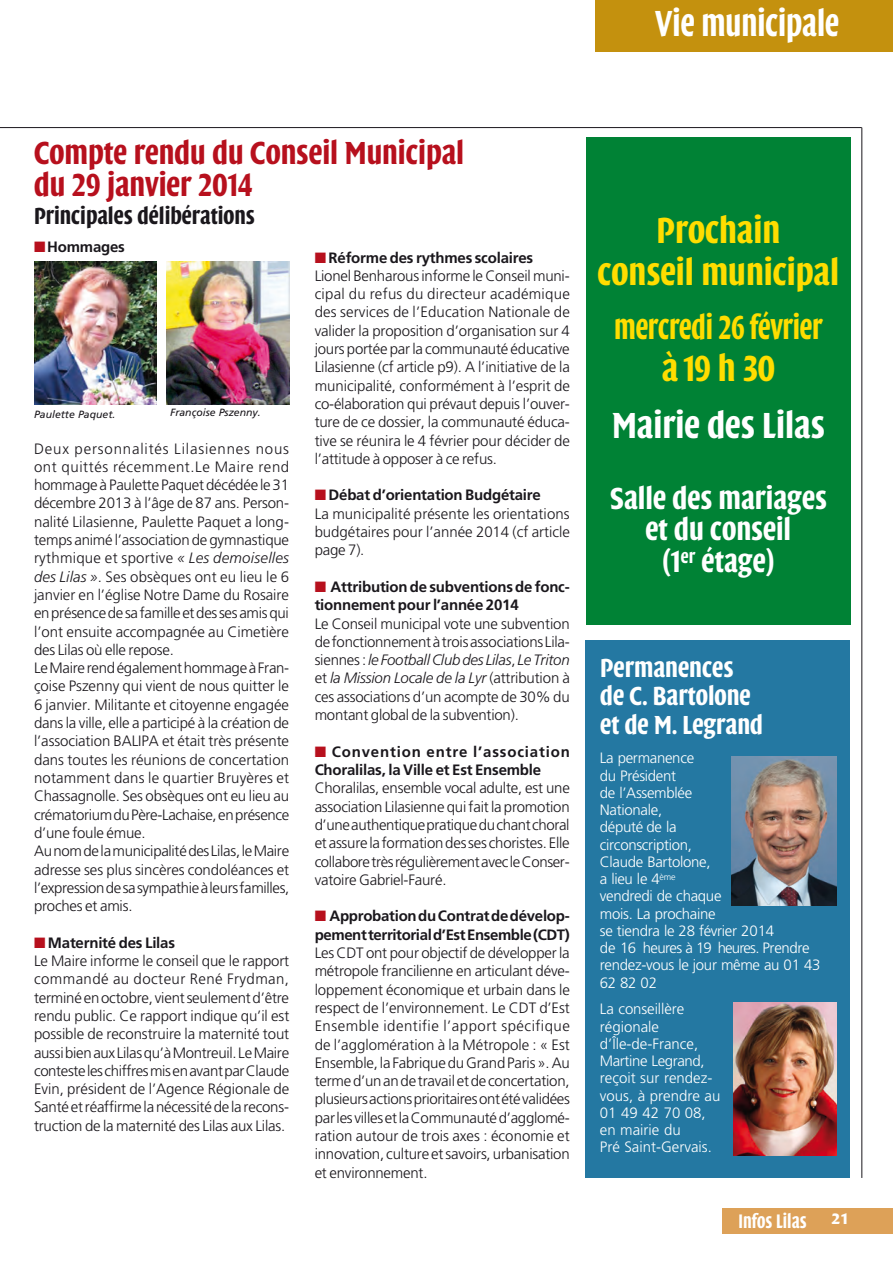
<style>
.page{position:relative;width:893px;height:1263px;background:#fff}
.page>*{position:absolute;margin:0;border:0;box-sizing:border-box;transform-origin:0 0}
.Fil_titre{font:600 37.5px/42px "Quadraat Sans Dis";color:#fd0;text-align:center}
.Fil_titre-2{font:600 37.5px "Quadraat Sans Dis";color:#fff}
.Fil_titre-3{font:600 37.5px "Quadraat Sans Dis";color:#fff;scale:.9 1}
.Fil_titre-4{font:600 34.5px "Quadraat Sans Dis";letter-spacing:-.01em;color:#fd0;scale:.88 1}
.Fil_titre-5{font:600 33px/31.5px "Quadraat Sans Dis";color:#b7101d}
.Fil_titre-6{font:600 31.5px "Quadraat Sans Dis";color:#fff}
.Fil_titre-7{font:600 27px/28.5px "Quadraat Sans Dis";color:#fff}
.Fil_titre-8{font:600 24px "Quadraat Sans Dis";color:#1a171c}
.t1{font:700 22.5px "Quadraat Sans Con";color:#fff}
.t2{font:600 20.25px "Quadraat Sans Dis";letter-spacing:.005em;color:#fff;scale:.9 1}
.Texte{font:300 15px/18.3px "Frutiger";letter-spacing:-.015em;color:#1a171c;text-align:justify}
.Texte-2{font:700 15px/18.3px "Frutiger";letter-spacing:-.015em;color:#1a171c}
.Texte_courant{font:300 15px/17.2px "Frutiger";letter-spacing:-.02em;color:#fff}
.Texte_courant-2{font:300 15px/17.2px "Frutiger";color:#fff}
.t3{font:italic 10.5px "Frutiger";color:#1a171c}
.s1{color:#b7101d}
.s2{font-style:italic}
</style>
<div class="page">
<div style="left:723px;top:1208px;width:170px;height:25px;background:#dda158"></div>
<hr style="left:0;top:127px;width:862px;height:1px;background:#1a171c">
<div style="left:595px;top:0;width:298px;height:52px;background:#c4910e"></div>
<hr style="left:862px;top:128px;width:1px;height:1050px;background:#1a171c">
<div style="left:585px;top:640px;width:265px;height:538px;background:#2478a2"></div>
<img style="left:733px;top:1003px;width:104px;height:152px">
<img style="left:732px;top:757px;width:105px;height:148px">
<div style="left:586px;top:137px;width:264px;height:488px;background:#008235"></div>
<img style="left:167px;top:262px;width:122px;height:142px">
<img style="left:34px;top:262px;width:122px;height:142px">
<p class="Fil_titre-3" style="left:655px;top:3px;width:206px">Vie municipale</p>
<p class="Fil_titre-5" style="left:34px;top:137px;width:432px">Compte rendu du Conseil Municipal du 29 janvier 2014</p>
<p class="Fil_titre-8" style="left:34px;top:203px;width:222px">Principales délibérations</p>
<p class="Texte-2" style="left:34px;top:238px;width:92px"><span class="s1">■</span> Hommages</p>
<p class="Texte-2" style="left:315px;top:248px;width:220px"><span class="s1">■</span> Réforme des rythmes scolaires</p>
<p class="Texte" style="left:315px;top:267px;width:257px">Lionel Benharous informe le Conseil muni&shy;cipal du refus du directeur académique des services de l’Education Nationale de valider la proposition d’organisation sur 4 jours portée par la communauté éducative Lilasienne (cf article p9). A l’initiative de la municipalité, conformément à l’esprit de co-élaboration qui prévaut depuis l’ouver&shy;ture de ce dossier, la communauté éduca&shy;tive se réunira le 4 février pour décider de l’attitude à opposer à ce refus.</p>
<p class="Texte-2" style="left:315px;top:486px;width:228px"><span class="s1">■</span> Débat d’orientation Budgétaire</p>
<p class="Texte" style="left:315px;top:505px;width:257px">La municipalité présente les orientations budgétaires pour l’année 2014 (cf article page 7).</p>
<p class="Texte-2" style="left:315px;top:578px;width:257px"><span class="s1">■</span> Attribution de subventions de fonc&shy;tionnement pour l’année 2014</p>
<p class="Texte" style="left:315px;top:614px;width:257px">Le Conseil municipal vote une subvention de fonctionnement à trois associations Lila&shy;siennes : <span class="s2">le FootballClubdes Lilas</span>, <span class="s2">Le Triton </span>et <span class="s2">la Mission Locale de la Lyr</span> (attribution à ces associations d’un acompte de 30% du montant global de la subvention).</p>
<p class="Texte-2" style="left:315px;top:742px;width:257px"><span class="s1">■</span> Convention entre l’association<br>Choralilas, la Ville et Est Ensemble</p>
<p class="Texte" style="left:315px;top:779px;width:257px">Choralilas, ensemble vocal adulte, est une association Lilasienne qui fait la promotion d’une authentique pratique du chant choral et assure la formation des ses choristes. Elle collabore très régulièrement avec le Conser&shy;vatoire Gabriel-Fauré.</p>
<p class="Texte-2" style="left:315px;top:907px;width:257px"><span class="s1">■</span> Approbation du Contrat de dévelop&shy;pement territorial d’Est Ensemble (CDT)</p>
<p class="Texte" style="left:315px;top:944px;width:257px">Les CDT ont pour objectif de développer la métropole francilienne en articulant déve&shy;loppement économique et urbain dans le respect de l’environnement. Le CDT d’Est Ensemble identifie l’apport spécifique de l’agglomération à la Métropole : « Est Ensemble, la Fabrique du Grand Paris». Au terme d’un an de travail et de concertation, plusieurs actions prioritaires ont été validées par les villes et la Communauté d’agglomé&shy;ration autour de trois axes : économie et innovation, culture et savoirs, urbanisation et environnement.</p>
<p class="t3" style="left:34px;top:408px;width:83px">Paulette Paquet.</p>
<p class="t3" style="left:170px;top:407px;width:92px">Françoise Pszenny.</p>
<p class="Texte" style="left:34px;top:439px;width:257px">Deux personnalités Lilasiennes nous ont quittés récemment.Le Maire rend hommage à Paulette Paquet décédée le 31 décembre 2013 à l’âge de 87 ans. Person&shy;nalité Lilasienne, Paulette Paquet a long&shy;temps animé l’association de gymnastique rythmique et sportive <span class="s2">« Les demoiselles des Lilas »</span>. Ses obsèques ont eu lieu le 6 janvier en l’église Notre Dame du Rosaire en présence de sa famille et des ses amis qui l’ont ensuite accompagnée au Cimetière des Lilas où elle repose.</p>
<p class="Texte" style="left:34px;top:659px;width:257px">Le Maire rend également hommage à Fran&shy;çoise Pszenny qui vient de nous quitter le 6 janvier. Militante et citoyenne engagée dans la ville, elle a participé à la création de l’association BALIPA et était très présente dans toutes les réunions de concertation notamment dans le quartier Bruyères et Chassagnolle. Ses obsèques ont eu lieu au crématorium du Père-Lachaise, en présence d’une foule émue.</p>
<p class="Texte" style="left:34px;top:842px;width:257px">Au nom de la municipalité des Lilas, le Maire adresse ses plus sincères condoléances et l’expression de sa sympathie à leurs familles, proches et amis.</p>
<p class="Texte-2" style="left:34px;top:933px;width:143px"><span class="s1">■</span> Maternité des Lilas</p>
<p class="Texte" style="left:34px;top:952px;width:257px">Le Maire informe le conseil que le rapport commandé au docteur René Frydman, terminé en octobre, vient seulement d’être rendu public. Ce rapport indique qu’il est possible de reconstruire la maternité tout aussi bien aux Lilas qu’à Montreuil. Le Maire conteste les chiffres mis en avant par Claude Evin, président de l’Agence Régionale de Santé et réaffirme la nécessité de la recons&shy;truction de la maternité des Lilas aux Lilas.</p>
<p class="Fil_titre" style="left:598px;top:209px;width:243px">Prochain<br>conseil municipal</p>
<p class="Fil_titre-4" style="left:614px;top:309px;width:238px">mercredi 26 février</p>
<p class="Fil_titre" style="left:662px;top:348px;width:115px">à 19 h 30</p>
<p class="Fil_titre-2" style="left:612px;top:406px;width:214px">Mairie des Lilas</p>
<p class="Fil_titre-6" style="left:610px;top:481px;width:219px">Salle des mariages</p>
<p class="Fil_titre-6" style="left:645px;top:513px;width:147px">et du conseil</p>
<p class="Fil_titre-6" style="left:663px;top:544px;width:112px">(1<sup>er</sup> étage)</p>
<p class="Fil_titre-7" style="left:600px;top:654px;width:164px">Permanences de C. Bartolone et de M. Legrand</p>
<p class="Texte_courant" style="left:600px;top:750px;width:96px">La permanence</p>
<p class="Texte_courant" style="left:600px;top:767px;width:94px">du Président de l’Assemblée<br>Nationale, député de la circonscription,</p>
<p class="Texte_courant" style="left:600px;top:853px;width:222px">Claude Bartolone,<br>a lieu le 4<sup>ème<br></sup>vendredi de chaque<br>mois. La prochaine<br>se tiendra le 28 février 2014<br>de 16 heures à 19 heures. Prendre rendez-vous le jour même au 01 43<br>62 82 02</p>
<p class="Texte_courant" style="left:600px;top:1001px;width:86px">La conseillère régionale</p>
<p class="Texte_courant-2" style="left:600px;top:1035px;width:100px">d’Île-de-France,</p>
<p class="Texte_courant-2" style="left:600px;top:1052px;width:122px">Martine Legrand, reçoit sur rendez&shy;vous, à prendre au</p>
<p class="Texte_courant" style="left:600px;top:1104px;width:107px">01 49 42 70 08,</p>
<p class="Texte_courant-2" style="left:600px;top:1121px;width:82px">en mairie du</p>
<p class="Texte_courant-2" style="left:600px;top:1139px;width:114px">Pré Saint-Gervais.</p>
<p class="t2" style="left:738px;top:1210px;width:77px">Infos Lilas</p>
<p class="t1" style="left:831px;top:1203px;width:19px">21</p>
</div>
